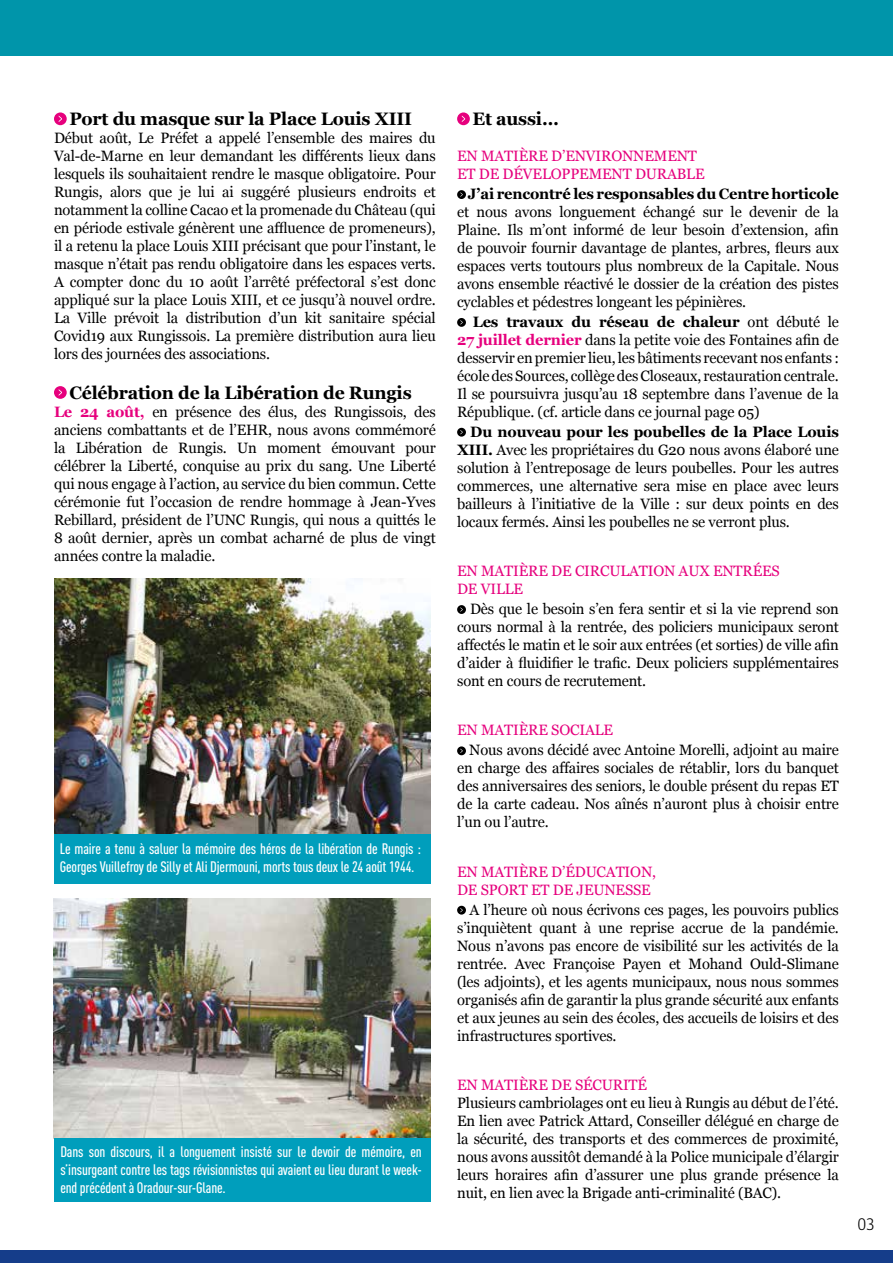
<style>
.page{position:relative;width:893px;height:1263px;background:#fff}
.page>*{position:absolute;margin:0;border:0;box-sizing:border-box;transform-origin:0 0}
.t1{font:700 18px "Georgia";letter-spacing:-.01em;color:#000}
.t2{font:300 18px "Bulo";color:#000}
.t3{font:15px/18px "Georgia";letter-spacing:-.01em;color:#000;text-align:justify}
.t4{font:500 15px/18px "DIN Cond";letter-spacing:-.01em;color:#fff;text-align:justify}
.t5{font:15px/18px "Georgia";letter-spacing:-.01em;color:#e6007d}
.t6{font:700 15px "Georgia";letter-spacing:-.01em;color:#000}
.s1{font-weight:700;color:#e6007d}
.s2{font-weight:700}
</style>
<div class="page">
<div style="left:0;top:1250px;width:893px;height:13px;background:#153d8a"></div>
<div style="left:0;top:0;width:893px;height:55px;background:#0095aa"></div>
<svg style="left:54px;top:112px;width:13px;height:13px"></svg>
<svg style="left:59px;top:116px;width:3px;height:6px"></svg>
<svg style="left:54px;top:386px;width:13px;height:13px"></svg>
<svg style="left:59px;top:389px;width:3px;height:7px"></svg>
<svg style="left:457px;top:112px;width:13px;height:13px"></svg>
<svg style="left:462px;top:116px;width:3px;height:6px"></svg>
<svg style="left:457px;top:190px;width:9px;height:9px"></svg>
<svg style="left:457px;top:318px;width:9px;height:9px"></svg>
<svg style="left:457px;top:428px;width:9px;height:9px"></svg>
<svg style="left:457px;top:605px;width:9px;height:9px"></svg>
<svg style="left:457px;top:746px;width:9px;height:9px"></svg>
<svg style="left:457px;top:906px;width:9px;height:8px"></svg>
<img style="left:54px;top:578px;width:376px;height:257px">
<img style="left:54px;top:899px;width:376px;height:239px">
<div style="left:54px;top:1138px;width:376px;height:63px;background:#009ebc"></div>
<div style="left:54px;top:835px;width:376px;height:49px;background:#009ebc"></div>
<p class="t1" style="left:69px;top:105px;width:344px">Port du masque sur la Place Louis XIII</p>
<p class="t3" style="left:54px;top:128px;width:383px">Début août, Le Préfet a appelé l’ensemble des maires du Val-de-Marne en leur demandant les différents lieux dans lesquels ils souhaitaient rendre le masque obligatoire. Pour Rungis, alors que je lui ai suggéré plusieurs endroits et notamment la colline Cacao et la promenade du Château (qui en période estivale génèrent une affluence de promeneurs), il a retenu la place Louis XIII précisant que pour l’instant, le masque n’était pas rendu obligatoire dans les espaces verts.<br>A compter donc du 10 août l’arrêté préfectoral s’est donc appliqué sur la place Louis XIII, et ce jusqu’à nouvel ordre.<br>La Ville prévoit la distribution d’un kit sanitaire spécial Covid19 aux Rungissois. La première distribution aura lieu lors des journées des associations.</p>
<p class="t1" style="left:69px;top:379px;width:344px">Célébration de la Libération de Rungis</p>
<p class="t3" style="left:54px;top:402px;width:383px"><span class="s1">Le 24 août,</span> en présence des élus, des Rungissois, des anciens combattants et de l’EHR, nous avons commémoré la Libération de Rungis. Un moment émouvant pour célébrer la Liberté, conquise au prix du sang. Une Liberté qui nous engage à l’action, au service du bien commun. Cette cérémonie fut l’occasion de rendre hommage à Jean-Yves Rebillard, président de l’UNC Rungis, qui nous a quittés le 8 août dernier, après un combat acharné de plus de vingt années contre la maladie.</p>
<p class="t4" style="left:60px;top:840px;width:363px">Le maire a tenu à saluer la mémoire des héros de la libération de Rungis :<br>Georges Vuillefroy de Silly et Ali Djermouni, morts tous deux le 24 août 1944.</p>
<p class="t4" style="left:60px;top:1142px;width:363px">Dans son discours, il a longuement insisté sur le devoir de mémoire, en s’insurgeant contre les tags révisionnistes qui avaient eu lieu durant le week&shy;end précédent à Oradour-sur-Glane.</p>
<p class="t1" style="left:472px;top:105px;width:88px">Et aussi…</p>
<p class="t5" style="left:457px;top:146px;width:249px">EN MATIÈRE D’ENVIRONNEMENT<br>ET DE DÉVELOPPEMENT DURABLE</p>
<p class="t6" style="left:468px;top:182px;width:373px">J’ai rencontré les responsables du Centre horticole</p>
<p class="t3" style="left:457px;top:202px;width:383px">et nous avons longuement échangé sur le devenir de la Plaine. Ils m’ont informé de leur besoin d’extension, afin de pouvoir fournir davantage de plantes, arbres, fleurs aux espaces verts toutours plus nombreux de la Capitale. Nous avons ensemble réactivé le dossier de la création des pistes cyclables et pédestres longeant les pépinières.</p>
<p class="t3" style="left:457px;top:312px;width:383px;text-indent:16px"><span class="s2">Les travaux du réseau de chaleur</span> ont débuté le <span class="s1">27 juillet dernier</span> dans la petite voie des Fontaines afin de desservir en premier lieu, les bâtiments recevant nos enfants : école des Sources, collège des Closeaux, restauration centrale.<br>Il se poursuivra jusqu’au 18 septembre dans l’avenue de la République. (cf. article dans ce journal page 05)</p>
<p class="t3" style="left:457px;top:422px;width:383px;text-indent:13px"><span class="s2">Du nouveau pour les poubelles de la Place Louis XIII.</span> Avec les propriétaires du G20 nous avons élaboré une solution à l’entreposage de leurs poubelles. Pour les autres commerces, une alternative sera mise en place avec leurs bailleurs à l’initiative de la Ville : sur deux points en des locaux fermés. Ainsi les poubelles ne se verront plus.</p>
<p class="t5" style="left:457px;top:561px;width:324px">EN MATIÈRE DE CIRCULATION AUX ENTRÉES<br>DE VILLE</p>
<p class="t3" style="left:457px;top:599px;width:383px;text-indent:13px">Dès que le besoin s’en fera sentir et si la vie reprend son cours normal à la rentrée, des policiers municipaux seront affectés le matin et le soir aux entrées (et sorties) de ville afin d’aider à fluidifier le trafic. Deux policiers supplémentaires sont en cours de recrutement.</p>
<p class="t5" style="left:457px;top:721px;width:157px">EN MATIÈRE SOCIALE</p>
<p class="t3" style="left:457px;top:740px;width:383px;text-indent:12px">Nous avons décidé avec Antoine Morelli, adjoint au maire en charge des affaires sociales de rétablir, lors du banquet des anniversaires des seniors, le double présent du repas ET de la carte cadeau. Nos aînés n’auront plus à choisir entre l’un ou l’autre.</p>
<p class="t5" style="left:457px;top:862px;width:200px">EN MATIÈRE D’ÉDUCATION,<br>DE SPORT ET DE JEUNESSE</p>
<p class="t3" style="left:457px;top:900px;width:383px;text-indent:12px">A l’heure où nous écrivons ces pages, les pouvoirs publics s’inquiètent quant à une reprise accrue de la pandémie.<br>Nous n’avons pas encore de visibilité sur les activités de la rentrée. Avec Françoise Payen et Mohand Ould-Slimane (les adjoints), et les agents municipaux, nous nous sommes organisés afin de garantir la plus grande sécurité aux enfants et aux jeunes au sein des écoles, des accueils de loisirs et des infrastructures sportives.</p>
<p class="t5" style="left:457px;top:1075px;width:192px">EN MATIÈRE DE SÉCURITÉ</p>
<p class="t3" style="left:457px;top:1093px;width:383px">Plusieurs cambriolages ont eu lieu à Rungis au début de l’été.<br>En lien avec Patrick Attard, Conseiller délégué en charge de la sécurité, des transports et des commerces de proximité, nous avons aussitôt demandé à la Police municipale d’élargir leurs horaires afin d’assurer une plus grande présence la nuit, en lien avec la Brigade anti-criminalité (BAC).</p>
<p class="t2" style="left:857px;top:1213px;width:19px">03</p>
</div>
